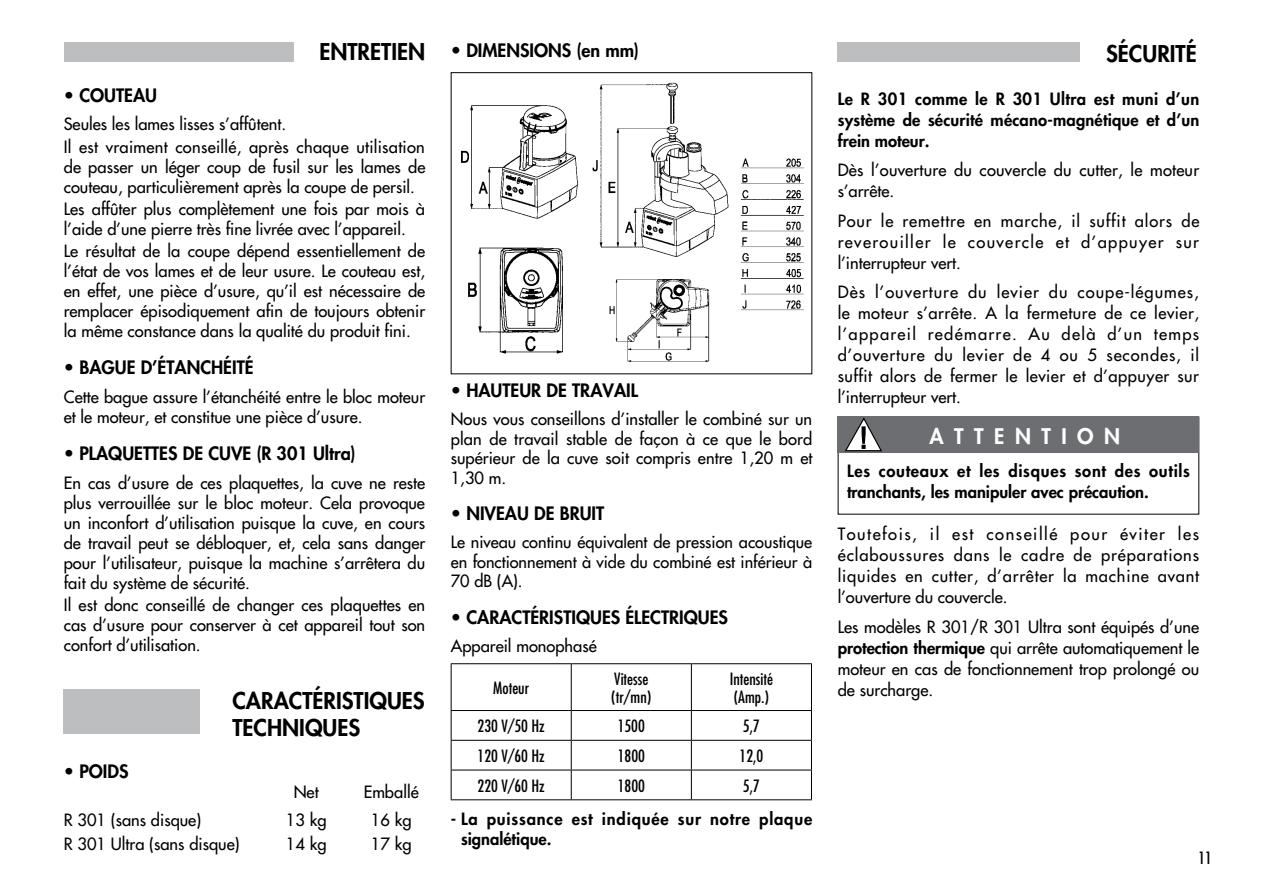
<style>
.page{position:relative;width:1263px;height:893px;background:#fff}
.page>*{position:absolute;margin:0;border:0;box-sizing:border-box;transform-origin:0 0}
.t1{font:800 22.5px/27.6px "Futura";color:#000}
.t2{font:800 21px "Futura";letter-spacing:.5em;color:#fff}
.t3{font:800 18px "Futura";color:#000}
.t4{font:16.5px/20.1px "Futura";color:#000;text-align:justify}
.t5{font:800 16.5px/21px "Futura";letter-spacing:.01em;color:#000;text-align:justify}
.t6{font:condensed 16.5px/18px "Futura";color:#000}
.t7{font:800 16.5px/19.8px "Futura";letter-spacing:.05em;color:#000}
.s1{font-weight:800}
</style>
<div class="page">
<img style="left:461px;top:105px;width:118px;height:114px">
<img style="left:468px;top:247px;width:95px;height:107px">
<img style="left:609px;top:279px;width:101px;height:84px">
<img style="left:592px;top:82px;width:137px;height:175px">
<img style="left:740px;top:158px;width:64px;height:153px">
<div style="left:64px;top:43px;width:229px;height:19px;background:#bcbec0"></div>
<div style="left:64px;top:689px;width:136px;height:44px;background:#bcbec0"></div>
<hr style="left:451px;top:663px;width:120px;height:1px;background:#000">
<hr style="left:451px;top:664px;width:1px;height:46px;background:#000">
<hr style="left:571px;top:663px;width:120px;height:1px;background:#000">
<hr style="left:571px;top:664px;width:1px;height:46px;background:#000">
<hr style="left:691px;top:663px;width:121px;height:1px;background:#000">
<hr style="left:691px;top:664px;width:1px;height:46px;background:#000">
<hr style="left:811px;top:664px;width:1px;height:46px;background:#000">
<hr style="left:451px;top:710px;width:120px;height:1px;background:#000">
<hr style="left:571px;top:710px;width:120px;height:1px;background:#000">
<hr style="left:691px;top:710px;width:121px;height:1px;background:#000">
<hr style="left:451px;top:740px;width:120px;height:1px;background:#000">
<hr style="left:571px;top:740px;width:120px;height:1px;background:#000">
<hr style="left:691px;top:740px;width:121px;height:1px;background:#000">
<hr style="left:451px;top:770px;width:120px;height:1px;background:#000">
<svg style="left:451px;top:711px;width:1px;height:88px"></svg>
<hr style="left:571px;top:770px;width:120px;height:1px;background:#000">
<svg style="left:571px;top:711px;width:1px;height:88px"></svg>
<hr style="left:691px;top:770px;width:121px;height:1px;background:#000">
<svg style="left:691px;top:711px;width:1px;height:88px"></svg>
<svg style="left:811px;top:711px;width:1px;height:88px"></svg>
<hr style="left:451px;top:799px;width:120px;height:1px;background:#000">
<hr style="left:571px;top:799px;width:120px;height:1px;background:#000">
<hr style="left:691px;top:799px;width:121px;height:1px;background:#000">
<div style="left:838px;top:43px;width:242px;height:19px;background:#bcbec0"></div>
<div style="left:838px;top:417px;width:361px;height:36px;background:#6d6e71"></div>
<svg style="left:845px;top:417px;width:37px;height:34px"></svg>
<h1 class="t1" style="left:319px;top:38px;width:107px">ENTRETIE N</h1>
<p class="t3" style="left:64px;top:83px;width:95px">• COUTEAU</p>
<p class="t4" style="left:64px;top:113px;width:363px;line-height:22.2px">Seules les lames lisses s’affûtent.<br>Il est vraiment conseillé, après chaque utilisation</p>
<p class="t4" style="left:64px;top:157px;width:363px">de passer un léger coup de fusil sur les lames de couteau, particulièrement après la coupe de persil.</p>
<p class="t4" style="left:64px;top:199px;width:363px">Les affûter plus complètement une fois par mois à l’aide d’une pierre très fine livrée avec l’appareil.</p>
<p class="t4" style="left:64px;top:241px;width:363px">Le résultat de la coupe dépend essentiellement de l’état de vos lames et de leur usure. Le couteau est, en effet, une pièce d’usure, qu’il est nécessaire de remplacer épisodiquement afin de toujours obtenir la même constance dans la qualité du produit fini.</p>
<p class="t3" style="left:64px;top:356px;width:191px">• BAGUE D’ÉTANCHÉITÉ</p>
<p class="t4" style="left:64px;top:387px;width:363px">Cette bague assure l’étanchéité entre le bloc moteur et le moteur, et constitue une pièce d’usure.</p>
<p class="t3" style="left:64px;top:441px;width:294px">• PLAQUETTES DE CUVE (R 301 Ultra)</p>
<p class="t4" style="left:64px;top:473px;width:363px">En cas d’usure de ces plaquettes, la cuve ne reste plus verrouillée sur le bloc moteur. Cela provoque un inconfort d’utilisation puisque la cuve, en cours de travail peut se débloquer, et, cela sans danger pour l’utilisateur, puisque la machine s’arrêtera du fait du système de sécurité.</p>
<p class="t4" style="left:64px;top:595px;width:363px">Il est donc conseillé de changer ces plaquettes en cas d’usure pour conserver à cet appareil tout son confort d’utilisation.</p>
<h1 class="t1" style="left:232px;top:686px;width:29px">CARA</h1>
<h1 class="t1" style="left:232px;top:686px;width:194px;text-indent:56px">CTÉRISTIQUES<br>TECHNIQUES</h1>
<p class="t3" style="left:64px;top:759px;width:66px">• POI DS</p>
<p class="t4" style="left:294px;top:781px;width:53px">Net E</p>
<p class="t4" style="left:372px;top:781px;width:48px">mballé</p>
<p class="t4" style="left:64px;top:810px;width:139px">R 301 (sans disque)</p>
<p class="t4" style="left:286px;top:810px;width:42px">13 kg</p>
<p class="t4" style="left:371px;top:810px;width:42px">16 kg</p>
<p class="t4" style="left:64px;top:834px;width:177px">R 301 Ultra (sans disque)</p>
<p class="t4" style="left:286px;top:834px;width:42px">14 kg</p>
<p class="t4" style="left:371px;top:834px;width:42px">17 kg</p>
<p class="t3" style="left:451px;top:38px;width:190px">• Dimensions (en mm)</p>
<p class="t3" style="left:451px;top:378px;width:173px">• HAUTEUR DE TRAVAIL</p>
<p class="t4" style="left:451px;top:409px;width:363px;line-height:19.5px">Nous vous conseillons d’installer le combiné sur un plan de travail stable de façon à ce que le bord supérieur de la cuve soit compris entre 1,20 m et 1,30 m.</p>
<p class="t3" style="left:451px;top:501px;width:155px">• NIVEAU DE BRUIT</p>
<p class="t4" style="left:451px;top:532px;width:363px;line-height:19.5px">Le niveau continu équivalent de pression acoustique en fonctionnement à vide du combiné est inférieur à 70 dB (A).</p>
<p class="t3" style="left:451px;top:605px;width:39px">• CARA</p>
<p class="t3" style="left:511px;top:605px;width:218px">CTÉRISTIQUES ÉLECTRIQUES</p>
<p class="t4" style="left:451px;top:636px;width:148px">Appareil monophasé</p>
<p class="t6" style="left:493px;top:678px;width:37px">Moteur</p>
<p class="t6" style="left:611px;top:669px;width:42px">Vitesse (tr/mn)</p>
<p class="t6" style="left:730px;top:669px;width:45px">Intensité (Amp.)</p>
<p class="t6" style="left:478px;top:717px;width:69px">230 V/50 Hz</p>
<p class="t6" style="left:618px;top:717px;width:29px">1500</p>
<p class="t6" style="left:743px;top:717px;width:18px">5,7</p>
<p class="t6" style="left:478px;top:747px;width:69px">120 V/60 Hz</p>
<p class="t6" style="left:618px;top:747px;width:29px">1800</p>
<p class="t6" style="left:739px;top:747px;width:25px">12,0</p>
<p class="t6" style="left:478px;top:776px;width:69px">220 V/60 Hz</p>
<p class="t6" style="left:618px;top:776px;width:29px">1800</p>
<p class="t6" style="left:743px;top:776px;width:18px">5,7</p>
<p class="t7" style="left:461px;top:809px;width:353px;text-indent:-10px">- La puissance est indiquée sur notre plaque signalétique.</p>
<h1 class="t1" style="left:1106px;top:40px;width:92px">SÉCURITÉ</h1>
<p class="t5" style="left:838px;top:88px;width:363px">Le R 301 comme le R 301 Ultra est muni d’un système de sécurité mécano-magnétique et d’un frein moteur.</p>
<p class="t4" style="left:838px;top:160px;width:363px;line-height:21px">Dès l’ouverture du couvercle du cutter, le moteur s’arrête.</p>
<p class="t4" style="left:838px;top:210px;width:363px;line-height:21px">Pour le remettre en marche, il suffit alors de reverouiller le couvercle et d’appuyer sur l’interrupteur vert.</p>
<p class="t4" style="left:838px;top:282px;width:363px;line-height:21px">Dès l’ouverture du levier du coupe-légumes, le moteur s’arrête. A la fermeture de ce levier, l’appareil redémarre. Au delà d’un temps d’ouverture du levier de 4 ou 5 secondes, il suffit alors de fermer le levier et d’appuyer sur l’interrupteur vert.</p>
<p class="t2" style="left:930px;top:423px;width:149px">ATTENTIO</p>
<p class="t2" style="left:1104px;top:423px;width:17px">N</p>
<p class="t5" style="left:847px;top:461px;width:345px">Les couteaux et les disques sont des outils tranchants, les manipuler avec précaution.</p>
<p class="t4" style="left:838px;top:524px;width:363px;line-height:21px">Toutefois, il est conseillé pour éviter les éclaboussures dans le cadre de préparations liquides en cutter, d’arrêter la machine avant l’ouverture du couvercle.</p>
<p class="t4" style="left:838px;top:616px;width:363px;line-height:21px">Les modèles R 301/R 301 Ultra sont équipés d’une <span class="s1">protection thermique</span> qui arrête automatiquement le moteur en cas de fonctionnement trop prolongé ou de surcharge.</p>
<p class="t6" style="left:1198px;top:848px;width:15px">11</p>
</div>
